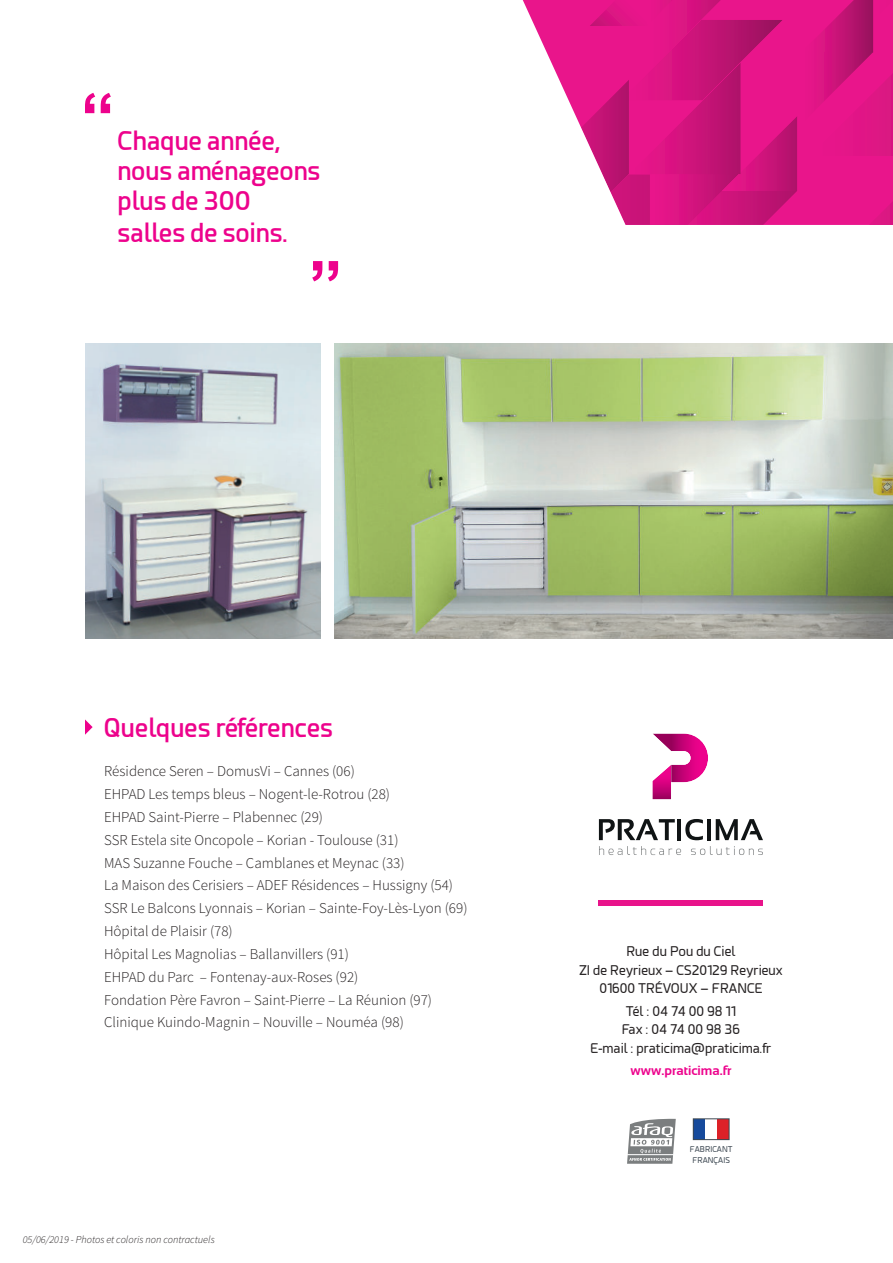
<style>
.page{position:relative;width:893px;height:1263px;background:#fff}
.page>*{position:absolute;margin:0;border:0;box-sizing:border-box;transform-origin:0 0}
.t1{font:600 25.5px/30.5px "Esphimere";color:#ed028c}
.t2{font:300 15px/22.8px "Source Sans Pro";color:#231f20}
.t3{font:13.2px/18.5px "Esphimere";color:#231f20;text-align:center}
.t4{font:700 13.2px "Sansation";color:#ed028c}
.t5{font:italic 300 10.5px "Source Sans Pro";color:#231f20}
.t6{font:7.95px/10.5px "Esphimere";color:#3c4751;text-align:center}
</style>
<div class="page">
<img style="left:334px;top:343px;width:559px;height:296px">
<img style="left:85px;top:343px;width:236px;height:296px">
<svg style="left:85px;top:93px;width:26px;height:20px"></svg>
<svg style="left:312px;top:261px;width:26px;height:20px"></svg>
<svg style="left:85px;top:719px;width:8px;height:16px"></svg>
<svg style="left:523px;top:0;width:58px;height:127px"></svg>
<svg style="left:581px;top:0;width:312px;height:225px;background:#da1b85"></svg>
<svg style="left:599px;top:819px;width:76px;height:21px"></svg>
<hr style="left:677px;top:819px;width:4px;height:21px;background:#101415">
<svg style="left:685px;top:819px;width:18px;height:21px"></svg>
<hr style="left:707px;top:819px;width:4px;height:21px;background:#101415">
<svg style="left:716px;top:819px;width:47px;height:21px"></svg>
<svg style="left:599px;top:846px;width:82px;height:9px"></svg>
<svg style="left:691px;top:846px;width:72px;height:9px"></svg>
<svg style="left:652px;top:733px;width:56px;height:66px"></svg>
<div style="left:599px;top:901px;width:164px;height:5px;background:#e8138a"></div>
<div style="left:693px;top:1119px;width:12px;height:20px;background:#164a9c"></div>
<div style="left:717px;top:1119px;width:12px;height:20px;background:#dd2128"></div>
<div style="left:693px;top:1119px;width:36px;height:21px;border:1px solid #3c4751"></div>
<svg style="left:627px;top:1118px;width:49px;height:46px"></svg>
<hr style="left:628px;top:1154px;width:45px;height:1px;background:#fff">
<h1 class="t1" style="left:117px;top:128px;width:205px">Chaque année, nous aménageons plus de 300 salles de soins.</h1>
<h1 class="t1" style="left:104px;top:714px;width:231px">Quelques références</h1>
<p class="t2" style="left:104px;top:761px;width:365px">Résidence Seren – DomusVi – Cannes (06)<br>EHPAD Les temps bleus – Nogent-le-Rotrou (28)<br>EHPAD Saint-Pierre – Plabennec (29)<br>SSR Estela site Oncopole – Korian - Toulouse (31)<br>MAS Suzanne Fouche – Camblanes et Meynac (33)<br>La Maison des Cerisiers – ADEF Résidences – Hussigny (54)<br>SSR Le Balcons Lyonnais – Korian – Sainte-Foy-Lès-Lyon (69)<br>Hôpital de Plaisir (78)<br>Hôpital Les Magnolias – Ballanvillers (91)<br>EHPAD du Parc – Fontenay-aux-Roses (92)<br>Fondation Père Favron – Saint-Pierre – La Réunion (97)<br>Clinique Kuindo-Magnin – Nouville – Nouméa (98)</p>
<p class="t5" style="left:23px;top:1236px;width:193px">05/06/2019 - Photos et coloris non contractuels</p>
<p class="t3" style="left:579px;top:943px;width:205px">Rue du Pou du Ciel<br>ZI de Reyrieux – CS20129 Reyrieux<br>01600 TRÉVOUX – FRANCE</p>
<p class="t3" style="left:591px;top:1002px;width:182px">Tél : 04 74 00 98 11<br>Fax : 04 74 00 98 36<br>E-mail : praticima@praticima.fr</p>
<p class="t4" style="left:630px;top:1065px;width:103px">www.praticima.fr</p>
<p class="t6" style="left:690px;top:1145px;width:44px">FABRICANT<br>FRANÇAIS</p>
</div>
